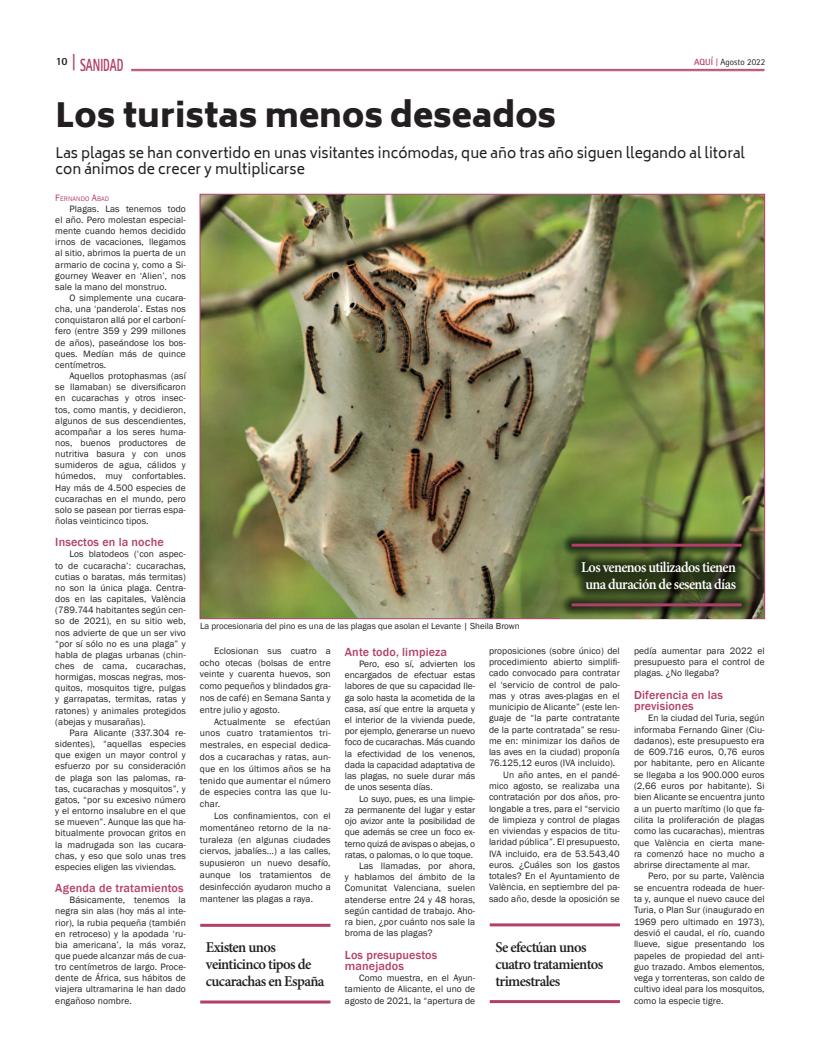
<style>
.page{position:relative;width:820px;height:1049px;background:#fff}
.page>*{position:absolute;margin:0;border:0;box-sizing:border-box;transform-origin:0 0}
.t1{font:900 33px "Biryani";color:#231f20}
.t2{font:800 17.6px "Rotis Sans Serif Std";color:#b23f6a;scale:.64 1}
.t3{font:600 15px/17px "Minion Pro";letter-spacing:-.04em;color:#231f20}
.t4{font:600 15px/17px "Minion Pro";letter-spacing:-.04em;color:#fff;scale:.94 1}
.t5{font:14px/16.8px "Biryani";color:#231f20}
.t6{font:500 12.1px/11.2px "Franklin Gothic";letter-spacing:.01em;color:#b23f6a}
.t7{font:800 11px "Rotis Sans Serif Std";color:#231f20}
.t8{font:9.5px/11.2px "Franklin Gothic";letter-spacing:.01em;color:#231f20;text-align:justify}
.t9{font:9.5px "Franklin Gothic";letter-spacing:-.01em;color:#231f20}
.t10{font:9px "Franklin Gothic";color:#231f20}
.t11{font:9px "Rotis Sans Serif Std";color:#231f20}
.t12{font:6.7px "Franklin Gothic";letter-spacing:.015em;color:#b23f6a}
.s1{font-size:18.2px}
.s2{font-weight:700;color:#b23f6a}
.s3{font-family:"Rotis Serif Std";font-weight:700;color:#b23f6a}
.s4{font-size:9.5px}
</style>
<div class="page">
<img style="left:201px;top:196px;width:561px;height:421px">
<hr style="left:200px;top:924px;width:130px;height:3px;background:#b23f6a">
<hr style="left:200px;top:1000px;width:130px;height:3px;background:#b23f6a">
<hr style="left:489px;top:923px;width:130px;height:3px;background:#b23f6a">
<hr style="left:489px;top:1000px;width:130px;height:3px;background:#b23f6a">
<img style="left:560px;top:532px;width:193px;height:86px">
<hr style="left:571px;top:544px;width:170px;height:3px;background:#b23f6a">
<hr style="left:571px;top:603px;width:170px;height:3px;background:#b23f6a">
<hr style="left:131px;top:69px;width:632px;height:1px;background:#b23f6a">
<hr style="left:131px;top:71px;width:632px;height:1px;background:#b23f6a">
<h2 class="t2" style="left:72px;top:54px;width:82px"><span class="s1">|</span> SANIDAD</h2>
<p class="t7" style="left:56px;top:54px;width:13px">10</p>
<p class="t11" style="left:693px;top:57px;width:72px"><span class="s2">AQUÍ</span> <span class="s3">|</span> Agosto 2022</p>
<h1 class="t1" style="left:55px;top:96px;width:502px">Los turistas menos deseados</h1>
<h3 class="t5" style="left:55px;top:144px;width:690px">Las plagas se han convertido en unas visitantes incómodas, que año tras año siguen llegando al litoral con ánimos de crecer y multiplicarse</h3>
<p class="t12" style="left:55px;top:194px;width:55px"><span class="s4">F</span>ERNANDO <span class="s4">A</span>BAD</p>
<p class="t8" style="left:55px;top:203px;width:132px;text-indent:14px">Plagas. Las tenemos todo el año. Pero molestan especial&shy;mente cuando hemos decidido irnos de vacaciones, llegamos al sitio, abrimos la puerta de un armario de cocina y, como a Si&shy;gourney Weaver en ‘Alien’, nos sale la mano del monstruo.</p>
<p class="t8" style="left:55px;top:292px;width:132px;text-indent:14px">O simplemente una cucara&shy;cha, una ‘panderola’. Estas nos conquistaron allá por el carboní&shy;fero (entre 359 y 299 millones de años), paseándose los bos&shy;ques. Medían más de quince centímetros.</p>
<p class="t8" style="left:55px;top:370px;width:132px;text-indent:14px">Aquellos protophasmas (así se llamaban) se diversificaron en cucarachas y otros insec&shy;tos, como mantis, y decidieron, algunos de sus descendientes, acompañar a los seres huma&shy;nos, buenos productores de nutritiva basura y con unos sumideros de agua, cálidos y húmedos, muy confortables.<br>Hay más de 4.500 especies de cucarachas en el mundo, pero solo se pasean por tierras espa&shy;ñolas veinticinco tipos.</p>
<p class="t6" style="left:55px;top:537px;width:110px">Insectos en la noche</p>
<p class="t8" style="left:55px;top:549px;width:132px;text-indent:14px">Los blatodeos (‘con aspec&shy;to de cucaracha’: cucarachas, cutias o baratas, más termitas) no son la única plaga. Centra&shy;dos en las capitales, València (789.744 habitantes según cen&shy;so de 2021), en su sitio web, nos advierte de que un ser vivo “por sí sólo no es una plaga” y habla de plagas urbanas (chin&shy;ches de cama, cucarachas, hormigas, moscas negras, mos&shy;quitos, mosquitos tigre, pulgas y garrapatas, termitas, ratas y ratones) y animales protegidos (abejas y musarañas).</p>
<p class="t8" style="left:55px;top:727px;width:132px;text-indent:14px">Para Alicante (337.304 re&shy;sidentes), “aquellas especies que exigen un mayor control y esfuerzo por su consideración de plaga son las palomas, ra&shy;tas, cucarachas y mosquitos”, y gatos, “por su excesivo número y el entorno insalubre en el que se mueven”. Aunque las que ha&shy;bitualmente provocan gritos en la madrugada son las cucara&shy;chas, y eso que solo unas tres especies eligen las viviendas.</p>
<p class="t6" style="left:55px;top:882px;width:130px">Agenda de tratamientos</p>
<p class="t8" style="left:55px;top:895px;width:132px;text-indent:14px">Básicamente, tenemos la negra sin alas (hoy más al inte&shy;rior), la rubia pequeña (también en retroceso) y la apodada ‘ru&shy;bia americana’, la más voraz, que puede alcanzar más de cua&shy;tro centímetros de largo. Proce&shy;dente de África, sus hábitos de viajera ultramarina le han dado engañoso nombre.</p>
<h3 class="t4" style="left:581px;top:559px;width:166px">Los venenos utilizados tienen una duración de sesenta días</h3>
<p class="t10" style="left:200px;top:620px;width:321px">La procesionaria del pino es una de las plagas que asolan el Levante | Sheila Brown</p>
<p class="t8" style="left:200px;top:645px;width:132px;line-height:11.8px;text-indent:14px">Eclosionan sus cuatro a ocho otecas (bolsas de entre veinte y cuarenta huevos, son como pequeños y blindados gra&shy;nos de café) en Semana Santa y entre julio y agosto.</p>
<p class="t8" style="left:200px;top:716px;width:132px;line-height:11.8px;text-indent:14px">Actualmente se efectúan unos cuatro tratamientos tri&shy;mestrales, en especial dedica&shy;dos a cucarachas y ratas, aun&shy;que en los últimos años se ha tenido que aumentar el número de especies contra las que lu&shy;char.</p>
<p class="t8" style="left:200px;top:810px;width:132px;line-height:11.8px;text-indent:14px">Los confinamientos, con el momentáneo retorno de la na&shy;turaleza (en algunas ciudades ciervos, jabalíes…) a las calles, supusieron un nuevo desafío, aunque los tratamientos de desinfección ayudaron mucho a mantener las plagas a raya.</p>
<p class="t8" style="left:489px;top:645px;width:132px">proposiciones (sobre único) del</p>
<p class="t8" style="left:489px;top:656px;width:132px">procedimiento abierto simplifi-</p>
<p class="t8" style="left:489px;top:668px;width:132px">cado convocado para contratar</p>
<p class="t8" style="left:489px;top:679px;width:132px">el ‘servicio de control de palo-</p>
<p class="t8" style="left:489px;top:690px;width:132px">mas y otras aves-plagas en el</p>
<p class="t8" style="left:489px;top:701px;width:132px">municipio de Alicante” (este len-</p>
<p class="t8" style="left:489px;top:713px;width:132px">guaje de “la parte contratante</p>
<p class="t8" style="left:489px;top:724px;width:132px">de la parte contratada” se resu-</p>
<p class="t8" style="left:489px;top:735px;width:132px">me en: minimizar los daños de</p>
<p class="t8" style="left:489px;top:746px;width:132px">las aves en la ciudad) proponía</p>
<p class="t8" style="left:489px;top:758px;width:128px">76.125,12 euros (IVA incluido).</p>
<p class="t8" style="left:503px;top:769px;width:118px">Un año antes, en el pandé-</p>
<p class="t8" style="left:489px;top:780px;width:132px">mico agosto, se realizaba una</p>
<p class="t8" style="left:489px;top:792px;width:132px">contratación por dos años, pro-</p>
<p class="t8" style="left:489px;top:803px;width:132px">longable a tres, para el “servicio</p>
<p class="t8" style="left:489px;top:814px;width:132px">de limpieza y control de plagas</p>
<p class="t8" style="left:489px;top:825px;width:132px">en viviendas y espacios de titu-</p>
<p class="t8" style="left:489px;top:837px;width:132px">laridad pública”. El presupuesto,</p>
<p class="t8" style="left:489px;top:848px;width:132px">IVA incluido, era de 53.543,40</p>
<p class="t8" style="left:489px;top:859px;width:132px">euros. ¿Cuáles son los gastos</p>
<p class="t8" style="left:489px;top:870px;width:132px">totales? En el Ayuntamiento de</p>
<p class="t8" style="left:489px;top:882px;width:132px">València, en septiembre del pa-</p>
<p class="t8" style="left:489px;top:893px;width:132px">sado año, desde la oposición se</p>
<p class="t6" style="left:345px;top:646px;width:104px">Ante todo, limpieza</p>
<p class="t8" style="left:345px;top:658px;width:132px;text-indent:14px">Pero, eso sí, advierten los encargados de efectuar estas labores de que su capacidad lle&shy;ga solo hasta la acometida de la casa, así que entre la arqueta y el interior de la vivienda puede, por ejemplo, generarse un nuevo foco de cucarachas. Más cuando la efectividad de los venenos, dada la capacidad adaptativa de las plagas, no suele durar más de unos sesenta días.</p>
<p class="t9" style="left:359px;top:792px;width:118px">Lo suyo, pues, es una limpie-</p>
<p class="t9" style="left:345px;top:804px;width:132px">za permanente del lugar y estar</p>
<p class="t9" style="left:345px;top:815px;width:132px">ojo avizor ante la posibilidad de</p>
<p class="t9" style="left:345px;top:826px;width:132px">que además se cree un foco ex-</p>
<p class="t9" style="left:345px;top:837px;width:132px">terno quizá de avispas o abejas, o</p>
<p class="t9" style="left:345px;top:849px;width:130px">ratas, o palomas, o lo que toque.</p>
<p class="t8" style="left:359px;top:860px;width:118px">Las llamadas, por ahora,</p>
<p class="t8" style="left:345px;top:872px;width:132px">y hablamos del ámbito de la</p>
<p class="t8" style="left:345px;top:883px;width:132px">Comunitat Valenciana, suelen</p>
<p class="t8" style="left:345px;top:894px;width:132px">atenderse entre 24 y 48 horas,</p>
<p class="t8" style="left:345px;top:905px;width:132px">según cantidad de trabajo. Aho-</p>
<p class="t8" style="left:345px;top:916px;width:132px">ra bien, ¿por cuánto nos sale la</p>
<p class="t8" style="left:345px;top:928px;width:89px">broma de las plagas?</p>
<p class="t6" style="left:345px;top:949px;width:94px">Los presupuestos manejados</p>
<p class="t8" style="left:345px;top:972px;width:132px;text-indent:14px">Como muestra, en el Ayun&shy;tamiento de Alicante, el uno de agosto de 2021, la “apertura de</p>
<h3 class="t3" style="left:206px;top:939px;width:120px">Existen unos veinticinco tipos de cucarachas en España</h3>
<h3 class="t3" style="left:495px;top:939px;width:109px">Se efectúan unos cuatro tratamientos trimestrales</h3>
<p class="t8" style="left:633px;top:645px;width:132px">pedía aumentar para 2022 el presupuesto para el control de plagas. ¿No llegaba?</p>
<p class="t6" style="left:633px;top:689px;width:91px">Diferencia en las previsiones</p>
<p class="t8" style="left:633px;top:713px;width:132px;text-indent:14px">En la ciudad del Turia, según informaba Fernando Giner (Ciu&shy;dadanos), este presupuesto era de 609.716 euros, 0,76 euros por habitante, pero en Alicante se llegaba a los 900.000 euros (2,66 euros por habitante). Si bien Alicante se encuentra junto a un puerto marítimo (lo que fa&shy;cilita la proliferación de plagas como las cucarachas), mientras que València en cierta mane&shy;ra comenzó hace no mucho a abrirse directamente al mar.</p>
<p class="t8" style="left:633px;top:871px;width:132px;text-indent:14px">Pero, por su parte, València se encuentra rodeada de huer&shy;ta y, aunque el nuevo cauce del Turia, o Plan Sur (inaugurado en 1969 pero ultimado en 1973), desvió el caudal, el río, cuando llueve, sigue presentando los papeles de propiedad del anti&shy;guo trazado. Ambos elementos, vega y torrenteras, son caldo de cultivo ideal para los mosquitos, como la especie tigre.</p>
</div>
